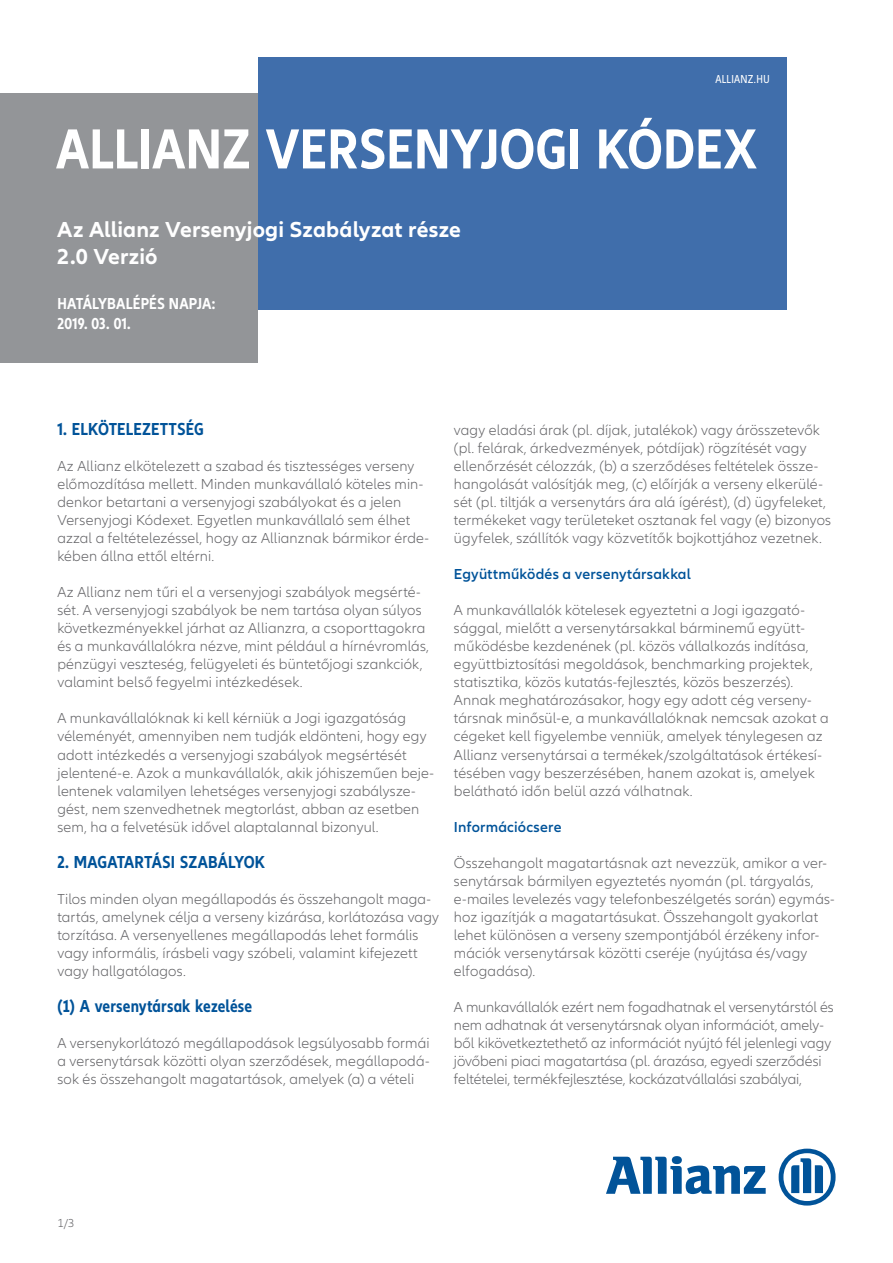
<style>
.page{position:relative;width:893px;height:1263px;background:#fff}
.page>*{position:absolute;margin:0;border:0;box-sizing:border-box;transform-origin:0 0}
.t1{font:700 condensed 58.5px "Allianz Neo";letter-spacing:.005em;color:#fff}
.t2{font:700 22.5px/27px "Allianz Neo";letter-spacing:.005em;color:#fff}
.t3{font:700 condensed 18px "Allianz Neo";letter-spacing:.005em;color:#015399}
.t4{font:700 condensed 16.5px/19.5px "Allianz Neo";letter-spacing:.01em;color:#fff}
.t5{font:300 15px/18px "Allianz Neo";letter-spacing:.005em;color:#636366}
.t6{font:600 15px "Allianz Neo";letter-spacing:.015em;color:#015399}
.t7{font:condensed 12px "Allianz Neo";letter-spacing:.025em;color:#fff}
.t8{font:300 12px "Allianz Neo";color:#636366}
</style>
<div class="page">
<svg style="left:606px;top:1156px;width:160px;height:38px"></svg>
<svg style="left:779px;top:1148px;width:57px;height:57px"></svg>
<div style="left:0;top:93px;width:258px;height:270px;background:#939598"></div>
<div style="left:258px;top:57px;width:528px;height:252px;background:#406eab"></div>
<p class="t7" style="left:715px;top:73px;width:56px">ALLIANZ.HU</p>
<h1 class="t1" style="left:56px;top:115px;width:703px">ALLIANZ VERSENYJOGI KÓDEX</h1>
<h2 class="t2" style="left:57px;top:216px;width:405px">Az Allianz Versenyjogi Szabályzat része<br>2.0 Verzió</h2>
<p class="t4" style="left:57px;top:295px;width:159px">HATÁLYBALÉPÉS NAPJA:<br>2019. 03. 01.</p>
<p class="t3" style="left:57px;top:419px;width:148px">1. ELKÖTELEZETTSÉG</p>
<p class="t5" style="left:57px;top:458px;width:373px">Az Allianz elkötelezett a szabad és tisztességes verseny előmozdítása mellett. Minden munkavállaló köteles min&shy;denkor betartani a versenyjogi szabályokat és a jelen Versenyjogi Kódexet. Egyetlen munkavállaló sem élhet azzal a feltételezéssel, hogy az Allianznak bármikor érde&shy;kében állna ettől eltérni.</p>
<p class="t5" style="left:57px;top:584px;width:373px">Az Allianz nem tűri el a versenyjogi szabályok megsérté&shy;sét. A versenyjogi szabályok be nem tartása olyan súlyos következményekkel járhat az Allianzra, a csoporttagokra és a munkavállalókra nézve, mint például a hírnévromlás, pénzügyi veszteség, felügyeleti és büntetőjogi szankciók, valamint belső fegyelmi intézkedések.</p>
<p class="t5" style="left:57px;top:710px;width:378px">A munkavállalóknak ki kell kérniük a Jogi igazgatóság véleményét, amennyiben nem tudják eldönteni, hogy egy adott intézkedés a versenyjogi szabályok megsértését jelentené-e. Azok a munkavállalók, akik jóhiszeműen beje&shy;lentenek valamilyen lehetséges versenyjogi szabálysze&shy;gést, nem szenvedhetnek megtorlást, abban az esetben sem, ha a felvetésük idővel alaptalannal bizonyul.</p>
<p class="t3" style="left:57px;top:851px;width:207px">2. MAGATARTÁSI SZABÁLYOK</p>
<p class="t5" style="left:57px;top:890px;width:383px">Tilos minden olyan megállapodás és összehangolt maga&shy;tartás, amelynek célja a verseny kizárása, korlátozása vagy torzítása. A versenyellenes megállapodás lehet formális vagy informális, írásbeli vagy szóbeli, valamint kifejezett vagy hallgatólagos.</p>
<p class="t3" style="left:57px;top:995px;width:196px">(1) A VERSENYTÁRSAK KEZELÉSE</p>
<p class="t5" style="left:57px;top:1034px;width:374px;text-align:justify">A versenykorlátozó megállapodások legsúlyosabb formái a versenytársak közötti olyan szerződések, megállapodá&shy;sok és összehangolt magatartások, amelyek (a) a vételi</p>
<p class="t5" style="left:454px;top:422px;width:379px">vagy eladási árak (pl. díjak, jutalékok) vagy árösszetevők (pl. felárak, árkedvezmények, pótdíjak) rögzítését vagy ellenőrzését célozzák, (b) a szerződéses feltételek össze&shy;hangolását valósítják meg, (c) előírják a verseny elkerülé&shy;sét (pl. tiltják a versenytárs ára alá ígérést), (d) ügyfeleket, termékeket vagy területeket osztanak fel vagy (e) bizonyos ügyfelek, szállítók vagy közvetítők bojkottjához vezetnek.</p>
<p class="t6" style="left:454px;top:566px;width:238px">Együttműködés a versenytársakkal</p>
<p class="t5" style="left:454px;top:602px;width:376px">A munkavállalók kötelesek egyeztetni a Jogi igazgató&shy;sággal, mielőtt a versenytársakkal bárminemű együtt&shy;működésbe kezdenének (pl. közös vállalkozás indítása, együttbiztosítási megoldások, benchmarking projektek, statisztika, közös kutatás-fejlesztés, közös beszerzés).<br>Annak meghatározásakor, hogy egy adott cég verseny&shy;társnak minősül-e, a munkavállalóknak nemcsak azokat a cégeket kell figyelembe venniük, amelyek ténylegesen az Allianz versenytársai a termékek/szolgáltatások értékesí&shy;tésében vagy beszerzésében, hanem azokat is, amelyek belátható időn belül azzá válhatnak.</p>
<p class="t6" style="left:454px;top:818px;width:109px">Információcsere</p>
<p class="t5" style="left:454px;top:854px;width:382px">Összehangolt magatartásnak azt nevezzük, amikor a ver&shy;senytársak bármilyen egyeztetés nyomán (pl. tárgyalás, e-mailes levelezés vagy telefonbeszélgetés során) egymás&shy;hoz igazítják a magatartásukat. Összehangolt gyakorlat lehet különösen a verseny szempontjából érzékeny infor&shy;mációk versenytársak közötti cseréje (nyújtása és/vagy elfogadása).</p>
<p class="t5" style="left:454px;top:998px;width:381px">A munkavállalók ezért nem fogadhatnak el versenytárstól és nem adhatnak át versenytársnak olyan információt, amely&shy;ből kikövetkeztethető az információt nyújtó fél jelenlegi vagy jövőbeni piaci magatartása (pl. árazása, egyedi szerződési feltételei, termékfejlesztése, kockázatvállalási szabályai,</p>
<p class="t8" style="left:57px;top:1216px;width:19px">1/3</p>
</div>
